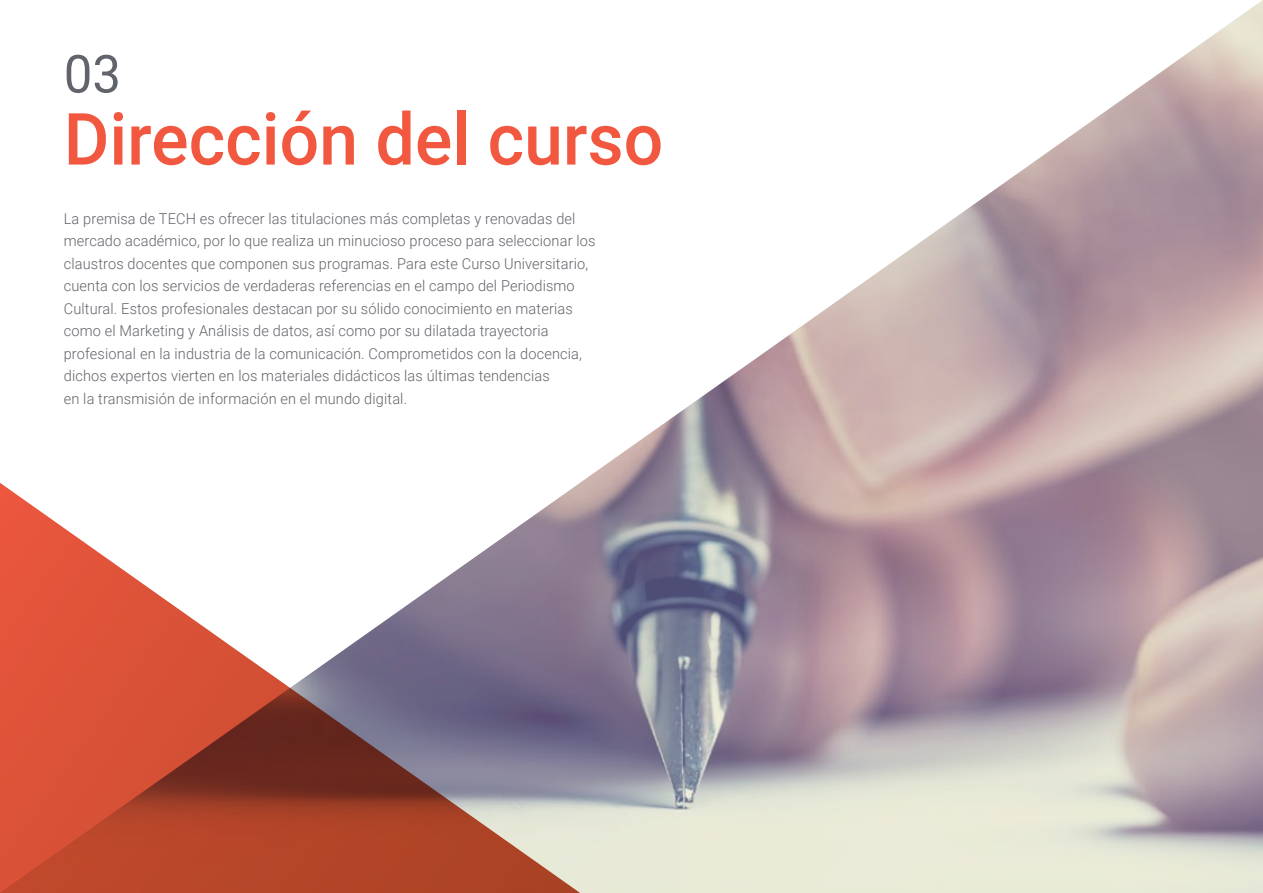
<style>
.page{position:relative;width:1263px;height:893px;background:#fff}
.page>*{position:absolute;margin:0;border:0;box-sizing:border-box;transform-origin:0 0}
.t1{font:500 72px "Roboto";color:#f1583f}
.t2{font:52.5px "Roboto";color:#61646a}
.t3{font:300 15px/22.5px "Roboto";letter-spacing:.01em;color:#61646a}
</style>
<div class="page">
<img style="left:601px;top:0;width:662px;height:893px">
<svg style="left:0;top:468px;width:640px;height:425px"></svg>
<h2 class="t2" style="left:64px;top:37px;width:59px">03</h2>
<h1 class="t1" style="left:64px;top:89px;width:601px">Dirección del curso</h1>
<p class="t3" style="left:64px;top:207px;width:533px">La premisa de TECH es ofrecer las titulaciones más completas y renovadas del mercado académico, por lo que realiza un minucioso proceso para seleccionar los claustros docentes que componen sus programas. Para este Curso Universitario, cuenta con los servicios de verdaderas referencias en el campo del Periodismo Cultural. Estos profesionales destacan por su sólido conocimiento en materias como el Marketing y Análisis de datos, así como por su dilatada trayectoria profesional en la industria de la comunicación. Comprometidos con la docencia, dichos expertos vierten en los materiales didácticos las últimas tendencias<br>en la transmisión de información en el mundo digital.</p>
</div>
